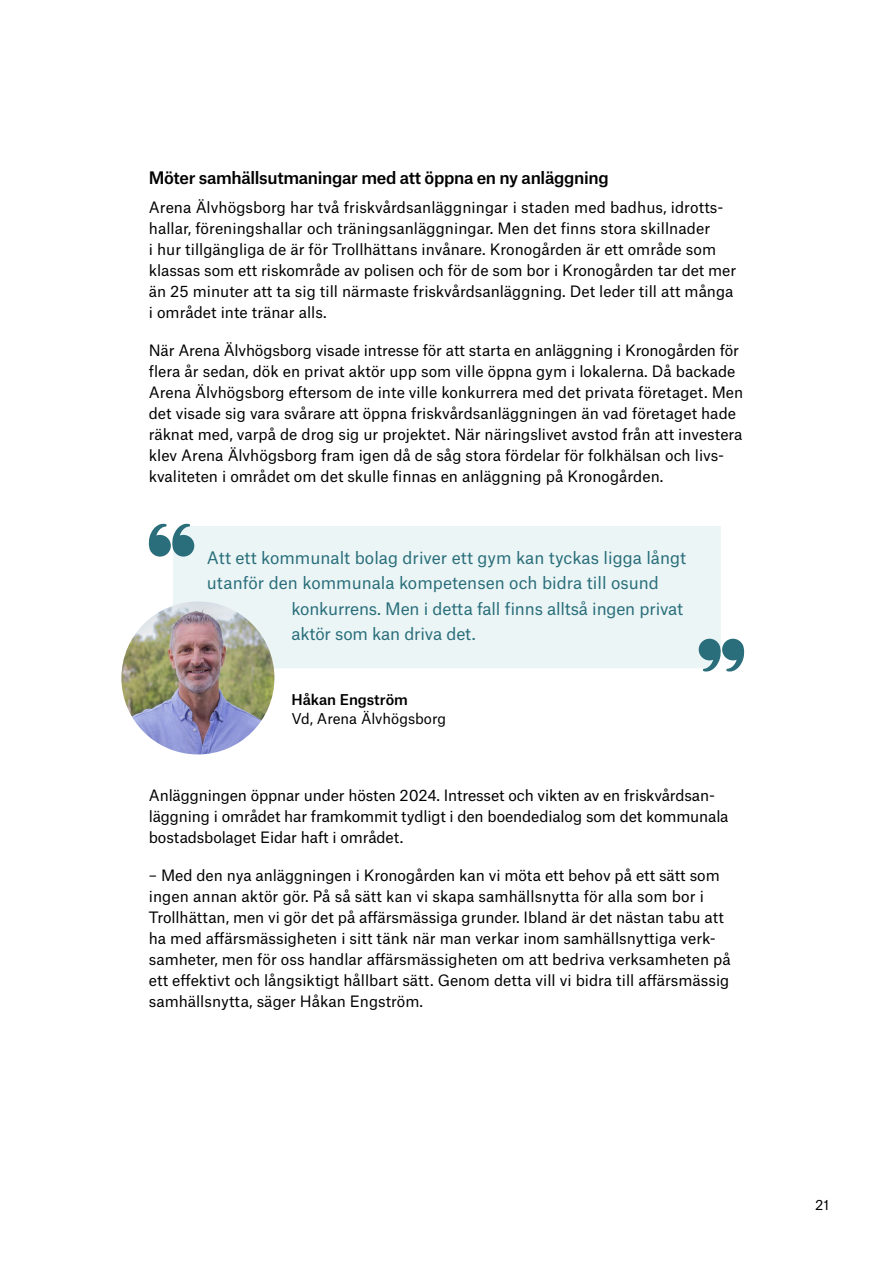
<style>
.page{position:relative;width:893px;height:1263px;background:#fff}
.page>*{position:absolute;margin:0;border:0;box-sizing:border-box;transform-origin:0 0}
.Citat_ny{font:16.5px "Atlas Grotesk";letter-spacing:-.005em;color:#296e7a}
.t1{font:500 16.5px "Atlas Grotesk";letter-spacing:-.02em;color:#000001}
.t2{font:15px/21px "Atlas Grotesk";color:#000001}
.Bildtext{font:14.25px/19.5px "Atlas Grotesk";color:#000001}
.t3{font:13.5px "Atlas Grotesk";color:#000001}
.s1{font-weight:500}
</style>
<div class="page">
<div style="left:173px;top:526px;width:548px;height:142px;background:#ebf5f6"></div>
<svg style="left:149px;top:523px;width:45px;height:34px"></svg>
<svg style="left:699px;top:639px;width:45px;height:33px"></svg>
<img style="left:121px;top:601px;width:153px;height:153px;border-radius:76px">
<h2 class="t1" style="left:149px;top:164px;width:461px">Möter samhällsutmaningar med att öppna en ny anläggning</h2>
<p class="t2" style="left:149px;top:195px;width:589px">Arena Älvhögsborg har två friskvårdsanläggningar i staden med badhus, idrotts&shy;hallar, föreningshallar och träningsanläggningar. Men det finns stora skillnader<br>i hur tillgängliga de är för Trollhättans invånare. Kronogården är ett område som klassas som ett riskområde av polisen och för de som bor i Kronogården tar det mer än 25 minuter att ta sig till närmaste friskvårdsanläggning. Det leder till att många i området inte tränar alls.</p>
<p class="t2" style="left:149px;top:338px;width:596px">När Arena Älvhögsborg visade intresse för att starta en anläggning i Kronogården för flera år sedan, dök en privat aktör upp som ville öppna gym i lokalerna. Då backade Arena Älvhögsborg eftersom de inte ville konkurrera med det privata företaget. Men det visade sig vara svårare att öppna friskvårdsanläggningen än vad företaget hade räknat med, varpå de drog sig ur projektet. När näringslivet avstod från att investera klev Arena Älvhögsborg fram igen då de såg stora fördelar för folkhälsan och livs&shy;kvaliteten i området om det skulle finnas en anläggning på Kronogården.</p>
<p class="Citat_ny" style="left:207px;top:544px;width:481px">Att ett kommunalt bolag driver ett gym kan tyckas ligga långt</p>
<p class="Citat_ny" style="left:207px;top:569px;width:453px">utanför den kommunala kompetensen och bidra till osund</p>
<p class="Citat_ny" style="left:291px;top:595px;width:393px">konkurrens. Men i detta fall finns alltså ingen privat</p>
<p class="Citat_ny" style="left:291px;top:620px;width:186px">aktör som kan driva det.</p>
<p class="Bildtext" style="left:291px;top:688px;width:156px"><span class="s1">Håkan Engström<br></span>Vd, Arena Älvhögsborg</p>
<p class="t2" style="left:149px;top:783px;width:581px">Anläggningen öppnar under hösten 2024. Intresset och vikten av en friskvårdsan&shy;läggning i området har framkommit tydligt i den boendedialog som det kommunala bostadsbolaget Eidar haft i området.</p>
<p class="t2" style="left:149px;top:863px;width:583px">– Med den nya anläggningen i Kronogården kan vi möta ett behov på ett sätt som ingen annan aktör gör. På så sätt kan vi skapa samhällsnytta för alla som bor i Trollhättan, men vi gör det på affärsmässiga grunder. Ibland är det nästan tabu att ha med affärsmässigheten i sitt tänk när man verkar inom samhällsnyttiga verk&shy;samheter, men för oss handlar affärsmässigheten om att bedriva verksamheten på ett effektivt och långsiktigt hållbart sätt. Genom detta vill vi bidra till affärsmässig samhällsnytta, säger Håkan Engström.</p>
<p class="t3" style="left:815px;top:1194px;width:15px">21</p>
</div>
